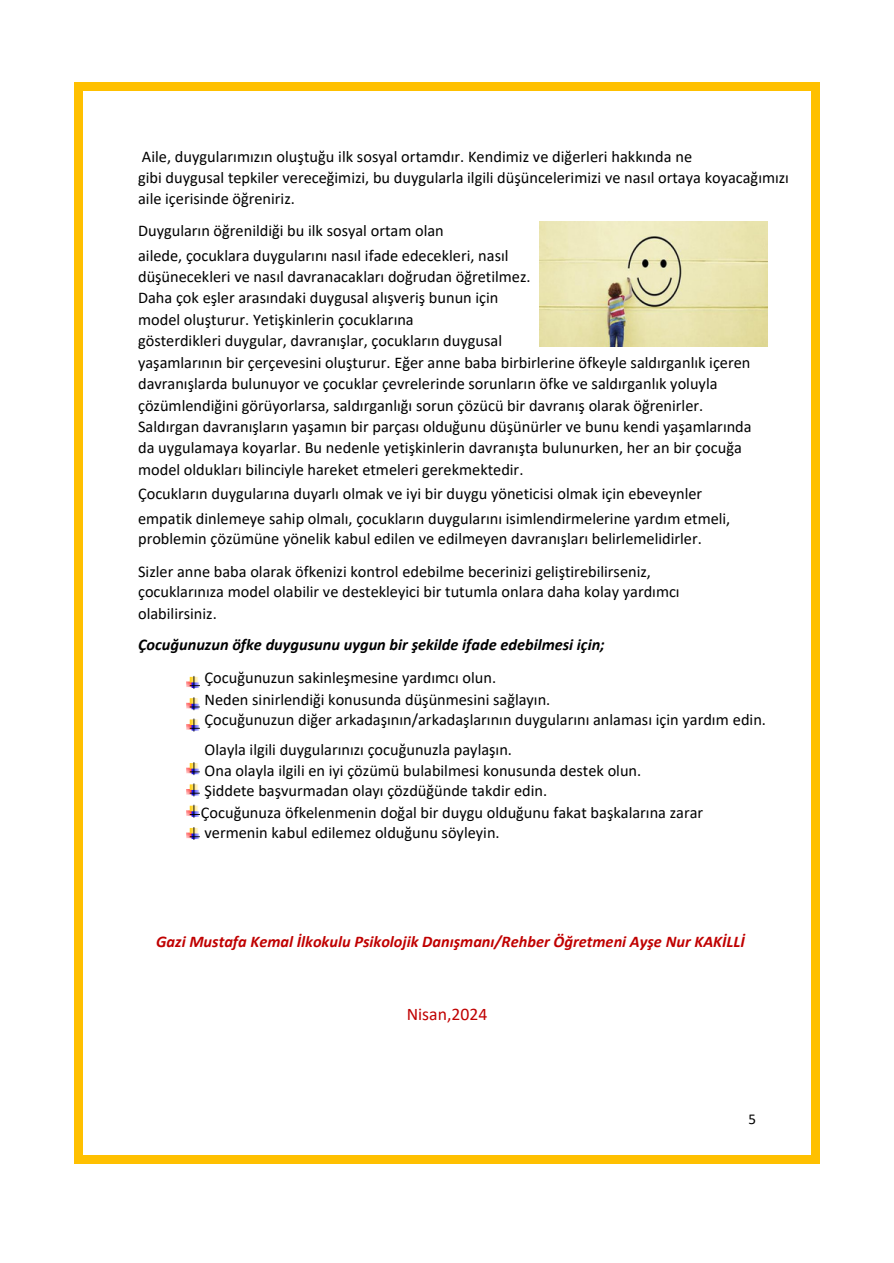
<style>
.page{position:relative;width:894px;height:1263px;background:#fff}
.page>*{position:absolute;margin:0;border:0;box-sizing:border-box;transform-origin:0 0}
.t1{font:17.7px "Calibri";color:#c00000}
.t2{font:16.35px/21.5px "Calibri";color:#000}
.t3{font:italic 700 16.35px "Calibri";color:#c00000}
.t4{font:italic 700 16.35px "Calibri";color:#000}
.t5{font:15px "Calibri";color:#000}
</style>
<div class="page">
<img style="left:186px;top:676px;width:14px;height:164px">
<img style="left:540px;top:221px;width:227px;height:125px">
<div style="left:74px;top:82px;width:8px;height:9px;background:#ffc000"></div>
<div style="left:82px;top:82px;width:729px;height:9px;background:#ffc000"></div>
<div style="left:811px;top:82px;width:8px;height:9px;background:#ffc000"></div>
<div style="left:74px;top:91px;width:8px;height:1064px;background:#ffc000"></div>
<div style="left:811px;top:91px;width:8px;height:1064px;background:#ffc000"></div>
<div style="left:74px;top:1155px;width:8px;height:8px;background:#ffc000"></div>
<div style="left:82px;top:1155px;width:729px;height:8px;background:#ffc000"></div>
<div style="left:811px;top:1155px;width:8px;height:8px;background:#ffc000"></div>
<p class="t2" style="left:142px;top:147px;width:551px">Aile, duygularımızın oluştuğu ilk sosyal ortamdır. Kendimiz ve diğerleri hakkında ne</p>
<p class="t2" style="left:138px;top:168px;width:652px">gibi duygusal tepkiler vereceğimizi, bu duygularla ilgili düşüncelerimizi ve nasıl ortaya koyacağımızı aile içerisinde öğreniriz.</p>
<p class="t2" style="left:138px;top:221px;width:307px">Duyguların öğrenildiği bu ilk sosyal ortam olan</p>
<p class="t2" style="left:138px;top:246px;width:372px">ailede, çocuklara duygularını nasıl ifade edecekleri, nasıl</p>
<p class="t2" style="left:138px;top:267px;width:394px">düşünecekleri ve nasıl davranacakları doğrudan öğretilmez.</p>
<p class="t2" style="left:138px;top:289px;width:362px">Daha çok eşler arasındaki duygusal alışveriş bunun için</p>
<p class="t2" style="left:138px;top:310px;width:277px">model oluşturur. Yetişkinlerin çocuklarına</p>
<p class="t2" style="left:138px;top:331px;width:365px">gösterdikleri duygular, davranışlar, çocukların duygusal</p>
<p class="t2" style="left:138px;top:353px;width:613px">yaşamlarının bir çerçevesini oluşturur. Eğer anne baba birbirlerine öfkeyle saldırganlık içeren</p>
<p class="t2" style="left:138px;top:374px;width:580px">davranışlarda bulunuyor ve çocuklar çevrelerinde sorunların öfke ve saldırganlık yoluyla</p>
<p class="t2" style="left:138px;top:396px;width:566px">çözümlendiğini görüyorlarsa, saldırganlığı sorun çözücü bir davranış olarak öğrenirler.</p>
<p class="t2" style="left:138px;top:417px;width:615px">Saldırgan davranışların yaşamın bir parçası olduğunu düşünürler ve bunu kendi yaşamlarında</p>
<p class="t2" style="left:138px;top:439px;width:605px">da uygulamaya koyarlar. Bu nedenle yetişkinlerin davranışta bulunurken, her an bir çocuğa</p>
<p class="t2" style="left:138px;top:460px;width:387px">model oldukları bilinciyle hareket etmeleri gerekmektedir.</p>
<p class="t2" style="left:138px;top:484px;width:565px">Çocukların duygularına duyarlı olmak ve iyi bir duygu yöneticisi olmak için ebeveynler</p>
<p class="t2" style="left:138px;top:509px;width:593px">empatik dinlemeye sahip olmalı, çocukların duygularını isimlendirmelerine yardım etmeli,</p>
<p class="t2" style="left:138px;top:529px;width:565px">problemin çözümüne yönelik kabul edilen ve edilmeyen davranışları belirlemelidirler.</p>
<p class="t2" style="left:138px;top:562px;width:514px">Sizler anne baba olarak öfkenizi kontrol edebilme becerinizi geliştirebilirseniz,</p>
<p class="t2" style="left:138px;top:582px;width:543px">çocuklarınıza model olabilir ve destekleyici bir tutumla onlara daha kolay yardımcı</p>
<p class="t2" style="left:138px;top:604px;width:80px">olabilirsiniz.</p>
<p class="t4" style="left:138px;top:638px;width:468px">Çocuğunuzun öfke duygusunu uygun bir şekilde ifade edebilmesi için;</p>
<p class="t2" style="left:204px;top:668px;width:293px">Çocuğunuzun sakinleşmesine yardımcı olun.</p>
<p class="t2" style="left:204px;top:690px;width:347px">Neden sinirlendiği konusunda düşünmesini sağlayın.</p>
<p class="t2" style="left:204px;top:710px;width:562px">Çocuğunuzun diğer arkadaşının/arkadaşlarının duygularını anlaması için yardım edin.</p>
<p class="t2" style="left:204px;top:740px;width:309px">Olayla ilgili duygularınızı çocuğunuzla paylaşın.</p>
<p class="t2" style="left:204px;top:761px;width:438px">Ona olayla ilgili en iyi çözümü bulabilmesi konusunda destek olun.</p>
<p class="t2" style="left:204px;top:781px;width:344px">Şiddete başvurmadan olayı çözdüğünde takdir edin.</p>
<p class="t2" style="left:201px;top:803px;width:503px">Çocuğunuza öfkelenmenin doğal bir duygu olduğunu fakat başkalarına zarar</p>
<p class="t2" style="left:204px;top:823px;width:296px">vermenin kabul edilemez olduğunu söyleyin.</p>
<p class="t3" style="left:156px;top:935px;width:590px">Gazi Mustafa Kemal İlkokulu Psikolojik Danışmanı/Rehber Öğretmeni Ayşe Nur KAKİLLİ</p>
<p class="t1" style="left:406px;top:1007px;width:82px">Nisan,2024</p>
<p class="t5" style="left:748px;top:1113px;width:9px">5</p>
</div>
